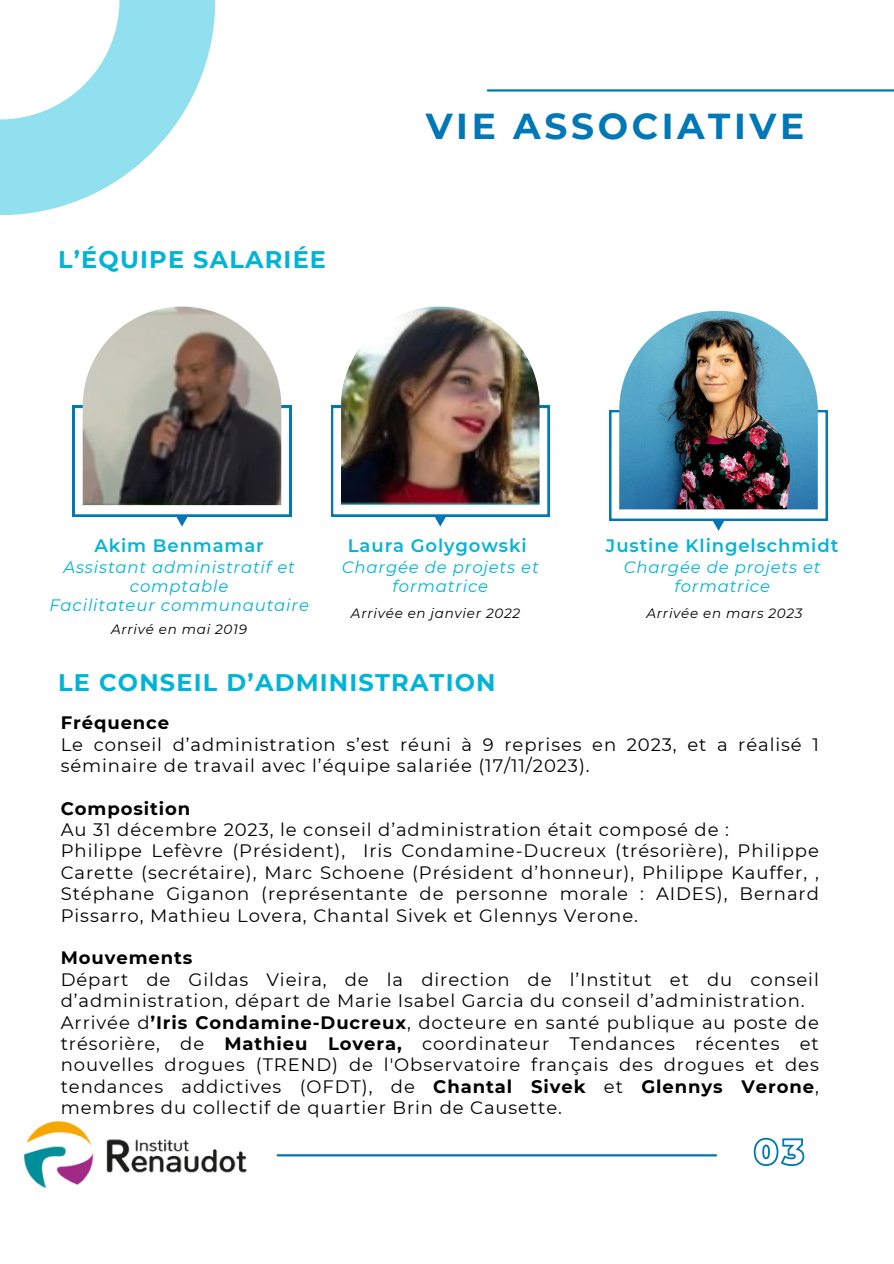
<style>
.page{position:relative;width:894px;height:1264px;background:#fff}
.page>*{position:absolute;margin:0;border:0;box-sizing:border-box;transform-origin:0 0}
.t1{font:700 36px "Montserrat";letter-spacing:.1em;color:#0077b6}
.t2{font:700 24px "Montserrat";letter-spacing:.05em;color:#00b4d8}
.t3{font:18px/21.5px "Montserrat";letter-spacing:.05em;color:#000}
.t4{font:600 18px "Montserrat";letter-spacing:.05em;color:#00b4d8}
.t5{font:italic 16.5px/19.2px "Montserrat";letter-spacing:.05em;color:#00b4d8;text-align:center}
.t6{font:italic 13.5px "Montserrat";letter-spacing:.05em;color:#000}
.s1{font-weight:700}
</style>
<div class="page">
<hr style="left:277px;top:1154px;width:438px;height:2px;background:#0077b6">
<svg style="left:0;top:0;width:215px;height:215px;fill:#90e0ef"></svg>
<hr style="left:487px;top:89px;width:406px;height:3px;background:#0077b6">
<img style="left:24px;top:1121px;width:223px;height:67px">
<svg style="left:753px;top:1137px;width:52px;height:29px"></svg>
<img style="left:619px;top:311px;width:198px;height:99px">
<img style="left:341px;top:306px;width:198px;height:100px">
<img style="left:609px;top:410px;width:218px;height:121px">
<img style="left:331px;top:406px;width:218px;height:120px">
<img style="left:83px;top:306px;width:198px;height:100px">
<svg style="left:73px;top:406px;width:218px;height:120px"></svg>
<p class="t2" style="left:58px;top:245px;width:269px">L’ÉQUIPE SALARIÉE</p>
<h2 class="t1" style="left:425px;top:104px;width:380px">VIE ASSOCIATIVE</h2>
<p class="t4" style="left:94px;top:535px;width:171px">Akim Benmamar</p>
<p class="t5" style="left:49px;top:557px;width:261px">Assistant administratif et comptable<br>Facilitateur communautaire</p>
<p class="t6" style="left:111px;top:620px;width:137px">Arrivé en mai 2019</p>
<p class="t4" style="left:348px;top:535px;width:180px">Laura Golygowski</p>
<p class="t5" style="left:342px;top:557px;width:198px">Chargée de projets et formatrice</p>
<h2 class="t6" style="left:351px;top:604px;width:170px">Arrivée en janvier 2022</h2>
<h3 class="t4" style="left:605px;top:535px;width:234px">Justine Klingelschmidt</h3>
<h3 class="t5" style="left:623px;top:557px;width:198px">Chargée de projets et formatrice</h3>
<h3 class="t6" style="left:646px;top:604px;width:157px">Arrivée en mars 2023</h3>
<h3 class="t2" style="left:58px;top:667px;width:439px">LE CONSEIL D’ADMINISTRATION</h3>
<h3 class="t3" style="left:61px;top:712px;width:759px"><span class="s1">Fréquence<br></span>Le conseil d’administration s’est réuni à 9 reprises en 2023, et a réalisé 1 séminaire de travail avec l’équipe salariée (17/11/2023).</h3>
<h3 class="t3" style="left:61px;top:797px;width:759px"><span class="s1">Composition<br></span>Au 31 décembre 2023, le conseil d’administration était composé de :<br>Philippe Lefèvre (Président), Iris Condamine-Ducreux (trésorière), Philippe Carette (secrétaire), Marc Schoene (Président d’honneur), Philippe Kauffer, , Stéphane Giganon (représentante de personne morale : AIDES), Bernard Pissarro, Mathieu Lovera, Chantal Sivek et Glennys Verone.</h3>
<p class="t3" style="left:61px;top:947px;width:759px"><span class="s1">Mouvements<br></span>Départ de Gildas Vieira, de la direction de l’Institut et du conseil d’administration, départ de Marie Isabel Garcia du conseil d’administration.<br>Arrivée d<span class="s1">’Iris Condamine-Ducreux</span>, docteure en santé publique au poste de trésorière, de <span class="s1">Mathieu Lovera,</span> coordinateur Tendances récentes et nouvelles drogues (TREND) de l'Observatoire français des drogues et des tendances addictives (OFDT), de <span class="s1">Chantal Sivek</span> et <span class="s1">Glennys Verone</span>, membres du collectif de quartier Brin de Causette.</p>
</div>
